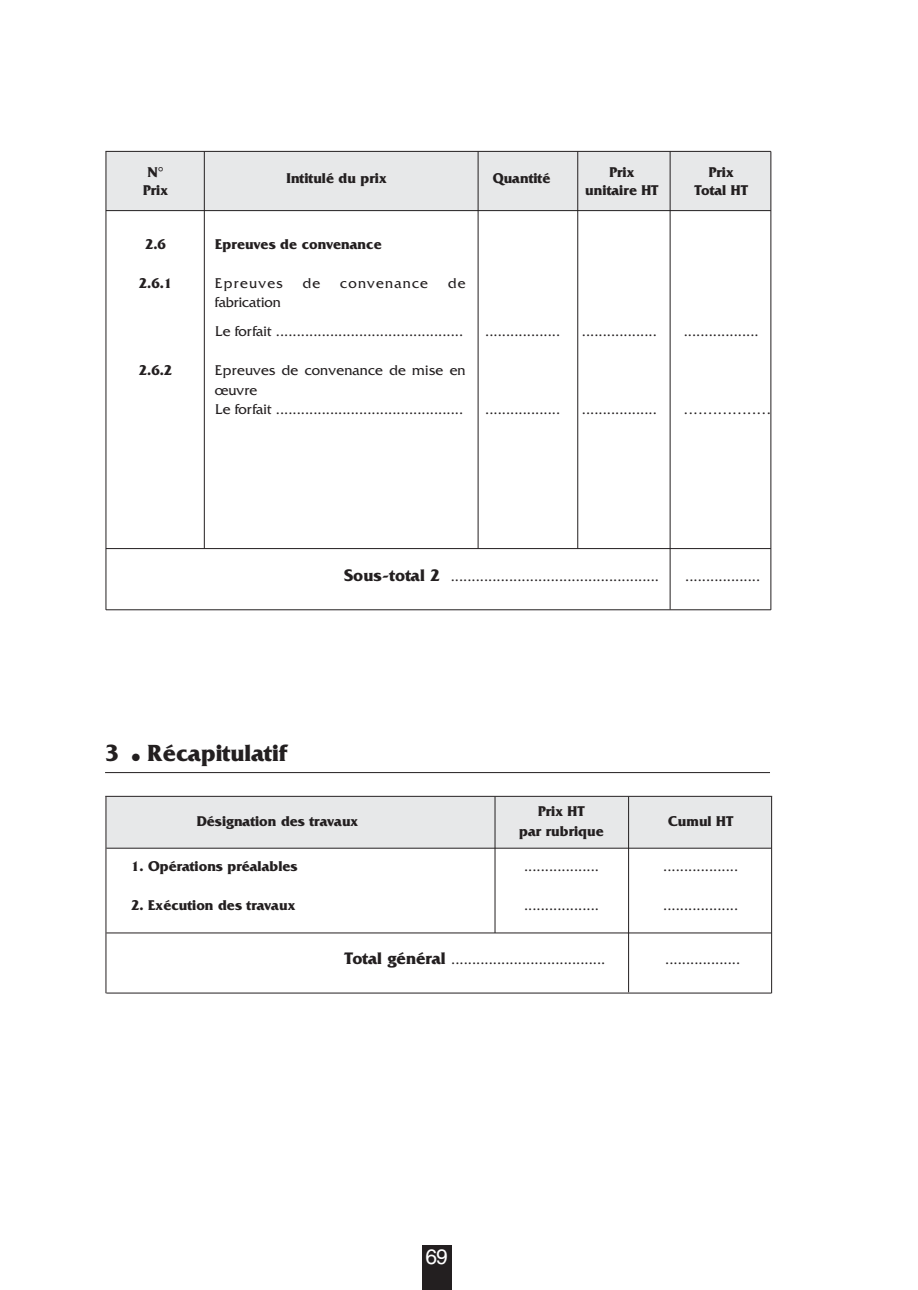
<style>
.page{position:relative;width:918px;height:1290px;background:#fff}
.page>*{position:absolute;margin:0;border:0;box-sizing:border-box;transform-origin:0 0}
.t1{font:700 24.5px "Friz Quadrata";color:#231f20}
.t2{font:21px "Helvetica";color:#fff}
.t3{font:14.88px/19.2px "Friz Quadrata";letter-spacing:.015em;color:#231f20}
.t4{font:700 14.88px "Friz Quadrata";color:#231f20}
.t5{font:14.88px "Friz Quadrata";letter-spacing:.085em;color:#231f20}
.s1{font-weight:700;font-size:17.5px}
</style>
<div class="page">
<div style="left:106px;top:797px;width:665px;height:51px;background:#e7e8e9"></div>
<div style="left:422px;top:1245px;width:29px;height:45px;background:#231f20"></div>
<hr style="left:105px;top:772px;width:665px;height:1px;background:#231f20">
<hr style="left:106px;top:848px;width:665px;height:1px;background:#231f20">
<hr style="left:106px;top:932px;width:665px;height:1px;background:#231f20">
<hr style="left:106px;top:992px;width:665px;height:1px;background:#231f20">
<hr style="left:771px;top:796px;width:1px;height:197px;background:#231f20">
<hr style="left:628px;top:796px;width:1px;height:196px;background:#231f20">
<hr style="left:494px;top:796px;width:1px;height:137px;background:#231f20">
<hr style="left:105px;top:796px;width:1px;height:197px;background:#231f20">
<hr style="left:105px;top:796px;width:667px;height:1px;background:#231f20">
<div style="left:106px;top:151px;width:665px;height:60px;background:#e7e8e9"></div>
<hr style="left:106px;top:210px;width:665px;height:1px;background:#231f20">
<hr style="left:106px;top:548px;width:665px;height:1px;background:#231f20">
<hr style="left:106px;top:609px;width:665px;height:1px;background:#231f20">
<hr style="left:204px;top:151px;width:1px;height:397px;background:#231f20">
<hr style="left:105px;top:151px;width:1px;height:459px;background:#231f20">
<hr style="left:669px;top:151px;width:1px;height:458px;background:#231f20">
<hr style="left:770px;top:151px;width:1px;height:459px;background:#231f20">
<hr style="left:105px;top:151px;width:666px;height:1px;background:#231f20">
<hr style="left:478px;top:151px;width:1px;height:397px;background:#231f20">
<hr style="left:577px;top:151px;width:1px;height:397px;background:#231f20">
<p class="t4" style="left:147px;top:163px;width:18px">N°</p>
<p class="t4" style="left:609px;top:163px;width:26px">Prix</p>
<p class="t4" style="left:709px;top:163px;width:26px">Prix</p>
<p class="t4" style="left:286px;top:169px;width:102px">Intitulé du prix</p>
<p class="t4" style="left:493px;top:169px;width:59px">Quantité</p>
<p class="t4" style="left:143px;top:181px;width:26px">Prix</p>
<p class="t4" style="left:585px;top:181px;width:75px">unitaire HT</p>
<p class="t4" style="left:694px;top:181px;width:55px">Total HT</p>
<p class="t4" style="left:145px;top:235px;width:22px">2.6</p>
<p class="t4" style="left:215px;top:235px;width:168px">Epreuves de convenance</p>
<p class="t4" style="left:139px;top:274px;width:35px">2.6.1</p>
<p class="t5" style="left:215px;top:274px;width:69px">Epreuves</p>
<p class="t3" style="left:303px;top:273px;width:19px">de</p>
<p class="t5" style="left:340px;top:274px;width:89px">convenance</p>
<p class="t3" style="left:448px;top:273px;width:19px">de</p>
<p class="t3" style="left:215px;top:287px;width:250px;line-height:29.2px">fabrication<br>Le forfait .............................................</p>
<p class="t4" style="left:139px;top:361px;width:35px">2.6.2</p>
<p class="t3" style="left:215px;top:360px;width:252px">Epreuves de convenance de mise en œuvre<br>Le forfait .............................................</p>
<p class="t3" style="left:485px;top:321px;width:76px">..................</p>
<p class="t3" style="left:582px;top:321px;width:76px">..................</p>
<p class="t3" style="left:684px;top:321px;width:76px">..................</p>
<p class="t3" style="left:485px;top:399px;width:76px">..................</p>
<p class="t3" style="left:582px;top:399px;width:76px">..................</p>
<p class="t3" style="left:684px;top:399px;width:89px">..................</p>
<p class="t3" style="left:344px;top:566px;width:316px"><span class="s1">Sous-total 2</span> ..................................................</p>
<p class="t3" style="left:685px;top:566px;width:76px">..................</p>
<h1 class="t1" style="left:105px;top:738px;width:15px">3</h1>
<h1 class="t1" style="left:132px;top:738px;width:157px">● Récapitulatif</h1>
<p class="t4" style="left:538px;top:802px;width:48px">Prix HT</p>
<p class="t4" style="left:197px;top:812px;width:163px">Désignation des travaux</p>
<p class="t4" style="left:668px;top:812px;width:67px">Cumul HT</p>
<p class="t4" style="left:519px;top:822px;width:86px">par rubrique</p>
<p class="t4" style="left:131px;top:857px;width:168px">1. Opérations préalables</p>
<p class="t3" style="left:524px;top:856px;width:76px">..................</p>
<p class="t3" style="left:663px;top:856px;width:76px">..................</p>
<p class="t4" style="left:131px;top:896px;width:166px">2. Exécution des travaux</p>
<p class="t3" style="left:524px;top:895px;width:76px">..................</p>
<p class="t3" style="left:663px;top:895px;width:76px">..................</p>
<p class="t3" style="left:344px;top:949px;width:262px"><span class="s1">Total général</span> .....................................</p>
<p class="t3" style="left:665px;top:949px;width:76px">..................</p>
<h2 class="t2" style="left:425px;top:1249px;width:24px">69</h2>
</div>
